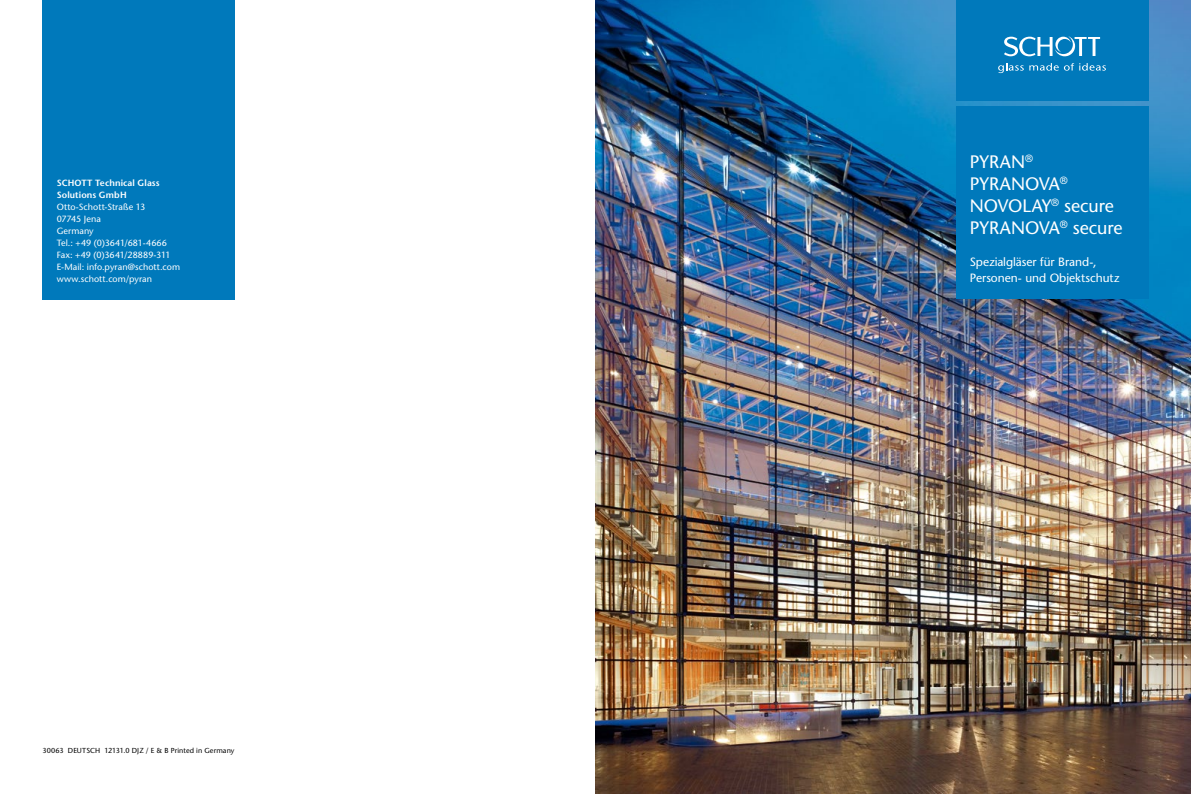
<style>
.page{position:relative;width:1191px;height:794px;background:#fff}
.page>*{position:absolute;margin:0;border:0;box-sizing:border-box;transform-origin:0 0}
.t1{font:500 18px/22px "Stone Sans Std";letter-spacing:-.005em;color:#fff}
.t2{font:500 12px/16px "Stone Sans Std";letter-spacing:-.005em;color:#fff}
.t3{font:500 9px/12px "Stone Sans Std";letter-spacing:.005em;color:#fff}
.t4{font:600 9px/12px "Stone Sans Std";letter-spacing:.01em;color:#fff}
.t5{font:500 7.2px "Stone Sans Std";letter-spacing:.015em;color:#000}
</style>
<div class="page">
<img style="left:595px;top:0;width:596px;height:794px">
<div style="left:43px;top:0;width:192px;height:299px;background:#0079bb"></div>
<div style="left:955px;top:0;width:193px;height:101px;background:#0079bb"></div>
<svg style="left:1004px;top:36px;width:96px;height:20px"></svg>
<svg style="left:998px;top:63px;width:25px;height:10px"></svg>
<svg style="left:1029px;top:63px;width:29px;height:8px"></svg>
<svg style="left:1064px;top:63px;width:42px;height:8px"></svg>
<div style="left:955px;top:106px;width:193px;height:193px;background:#0079bb"></div>
<p class="t4" style="left:57px;top:177px;width:104px">SCHOTT Technical Glass<br>Solutions GmbH</p>
<p class="t3" style="left:57px;top:201px;width:125px">Otto-Schott-Straße 13<br>07745 Jena<br>Germany<br>Tel.: +49 (0)3641/681-4666<br>Fax: +49 (0)3641/28889-311<br>E-Mail: info.pyran@schott.com www.schott.com/pyran</p>
<p class="t5" style="left:43px;top:746px;width:193px">30063 DEUTSCH 12131.0 DJZ / E &amp; B Printed in Germany</p>
<h1 class="t1" style="left:969px;top:151px;width:154px">PYRAN<sup>®<br></sup>PYRANOVA<sup>®<br></sup>NOVOLAY<sup>®</sup> secure<br>PYRANOVA<sup>®</sup> secure</h1>
<h2 class="t2" style="left:969px;top:254px;width:151px">Spezialgläser für Brand-,<br>Personen- und Objektschutz</h2>
</div>
